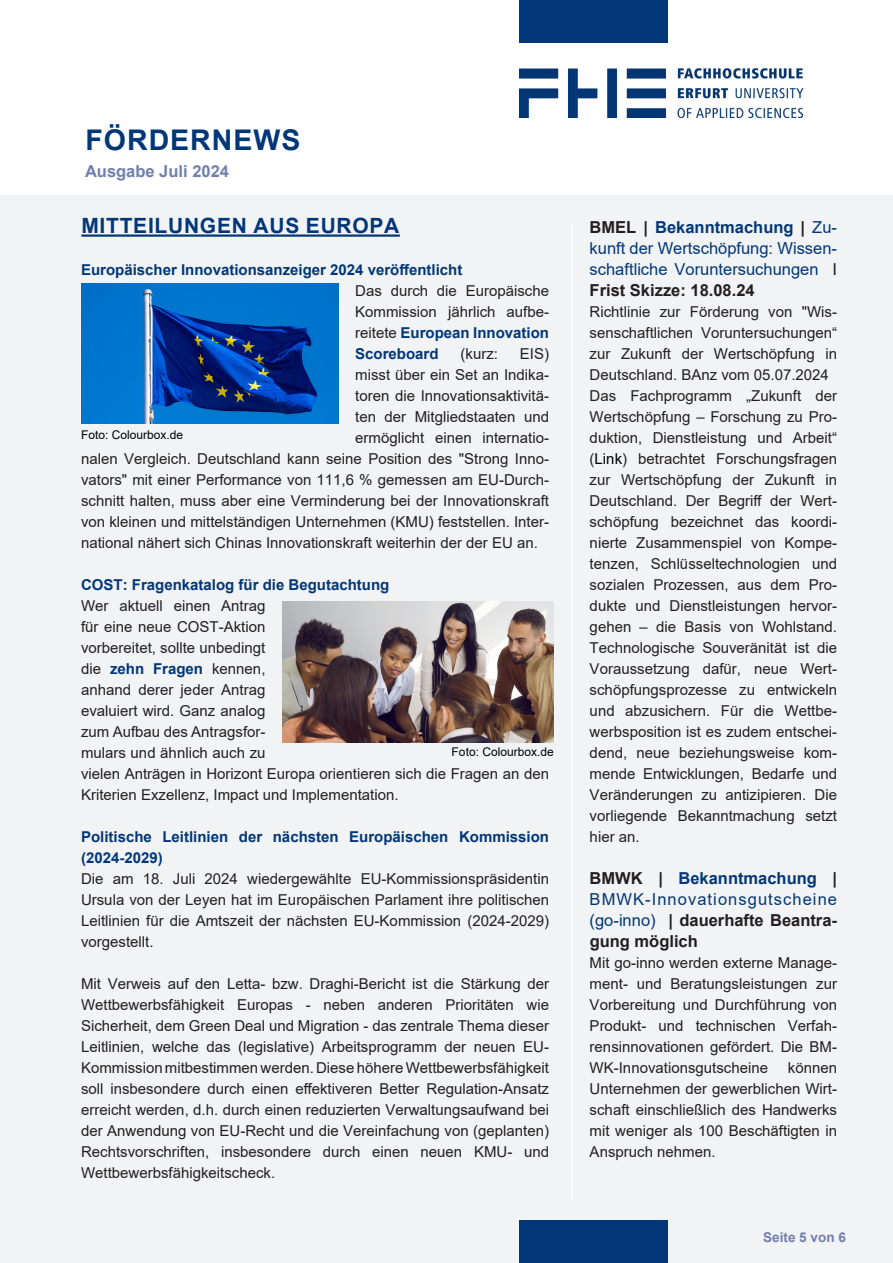
<style>
.page{position:relative;width:893px;height:1263px;background:#fff}
.page>*{position:absolute;margin:0;border:0;box-sizing:border-box;transform-origin:0 0}
.t1{font:700 28.5px "Arial";letter-spacing:.035em;color:#013778}
.t2{font:700 21px "Arial";letter-spacing:.035em;color:#013778}
.t3{font:16.5px/21px "Arial";color:#013778;text-align:justify}
.t4{font:700 16.5px/21px "Arial";color:#231f20;text-align:justify}
.t5{font:700 16.5px "Arial";color:#707fad}
.t6{font:15px/21px "Arial";color:#231f20;text-align:justify}
.t7{font:700 15px/21px "Arial";color:#013778}
.t8{font:700 13.5px "Arial";color:#707fad}
.t9{font:12px "Arial";color:#000}
.s1{font-weight:700;color:#013778}
.s2{font-weight:700;color:#231f20}
.s3{font-weight:700}
.s4{color:#231f20}
.s5{color:#000}
.s6{color:#013778}
.s7{font-weight:400;color:#013778}
</style>
<div class="page">
<div style="left:0;top:196px;width:893px;height:1067px;background:#f2f3f4"></div>
<div style="left:519px;top:0;width:149px;height:43px;background:#013778"></div>
<div style="left:519px;top:1220px;width:149px;height:43px;background:#013778"></div>
<hr style="left:571px;top:224px;width:2px;height:975px;background:#fff">
<img style="left:282px;top:601px;width:272px;height:141px">
<hr style="left:81px;top:234px;width:319px;height:3px;background:#013778">
<img style="left:81px;top:284px;width:257px;height:139px">
<img style="left:519px;top:68px;width:285px;height:50px">
<h1 class="t1" style="left:86px;top:120px;width:216px">FÖRDERNEWS</h1>
<p class="t5" style="left:85px;top:160px;width:145px">Ausgabe Juli 2024</p>
<h2 class="t2" style="left:81px;top:211px;width:320px">MITTEILUNGEN AUS EUROPA</h2>
<p class="t7" style="left:81px;top:260px;width:383px">Europäischer Innovationsanzeiger 2024 veröffentlicht</p>
<p class="t6" style="left:355px;top:280px;width:195px">Das durch die Europäische Kommission jährlich aufbe&shy;reitete <span class="s1">European Innovation Scoreboard</span></p>
<p class="t6" style="left:460px;top:343px;width:39px">(kurz:</p>
<p class="t6" style="left:520px;top:343px;width:31px">EIS)</p>
<p class="t6" style="left:355px;top:364px;width:195px">misst über ein Set an Indika-</p>
<p class="t6" style="left:355px;top:385px;width:195px">toren die Innovationsaktivitä-</p>
<p class="t6" style="left:355px;top:406px;width:195px">ten der Mitgliedstaaten und</p>
<p class="t6" style="left:355px;top:427px;width:195px">ermöglicht einen internatio-</p>
<p class="t6" style="left:81px;top:448px;width:470px">nalen Vergleich. Deutschland kann seine Position des "Strong Inno-</p>
<p class="t6" style="left:81px;top:469px;width:470px">vators" mit einer Performance von 111,6 % gemessen am EU-Durch-</p>
<p class="t6" style="left:81px;top:490px;width:470px">schnitt halten, muss aber eine Verminderung bei der Innovationskraft</p>
<p class="t6" style="left:81px;top:511px;width:470px">von kleinen und mittelständigen Unternehmen (KMU) feststellen. Inter-</p>
<p class="t6" style="left:81px;top:532px;width:458px">national nähert sich Chinas Innovationskraft weiterhin der der EU an.</p>
<p class="t7" style="left:81px;top:575px;width:310px">COST: Fragenkatalog für die Begutachtung</p>
<p class="t6" style="left:81px;top:595px;width:470px;text-align:left">Wer aktuell einen Antrag<br>für eine neue COST-Aktion<br>vorbereitet, sollte unbedingt<br>die <span class="s1">zehn Fragen</span> kennen,<br>anhand derer jeder Antrag<br>evaluiert wird. Ganz analog<br>zum Aufbau des Antragsfor-<br>mulars und ähnlich auch zu<br>vielen Anträgen in Horizont Europa orientieren sich die Fragen an den Kriterien Exzellenz, Impact und Implementation.</p>
<p class="t7" style="left:81px;top:827px;width:470px">Politische Leitlinien der nächsten Europäischen Kommission (2024-2029)</p>
<p class="t6" style="left:81px;top:868px;width:470px">Die am 18. Juli 2024 wiedergewählte EU-Kommissionspräsidentin Ursula von der Leyen hat im Europäischen Parlament ihre politischen Leitlinien für die Amtszeit der nächsten EU-Kommission (2024-2029) vorgestellt.</p>
<p class="t6" style="left:81px;top:973px;width:470px">Mit Verweis auf den Letta- bzw. Draghi-Bericht ist die Stärkung der Wettbewerbsfähigkeit Europas - neben anderen Prioritäten wie Sicherheit, dem Green Deal und Migration - das zentrale Thema dieser Leitlinien, welche das (legislative) Arbeitsprogramm der neuen EU-Kommission mitbestimmen werden. Diese höhere Wettbewerbsfähigkeit soll insbesondere durch einen effektiveren Better Regulation-Ansatz erreicht werden, d.h. durch einen reduzierten Verwaltungsaufwand bei der Anwendung von EU-Recht und die Vereinfachung von (geplanten)<br>Rechtsvorschriften, insbesondere durch einen neuen KMU- und Wettbewerbsfähigkeitscheck.</p>
<p class="t9" style="left:81px;top:426px;width:104px">Foto: Colourbox.de</p>
<p class="t9" style="left:452px;top:743px;width:104px">Foto: Colourbox.de</p>
<p class="t3" style="left:590px;top:217px;width:249px"><span class="s2">BMEL |</span> <span class="s3">Bekanntmachung</span> <span class="s2">|</span> Zu&shy;kunft der Wertschöpfung: Wissen&shy;schaftliche Voruntersuchungen <span class="s4">I </span><span class="s2">Frist Skizze: 18.08.24</span></p>
<p class="t6" style="left:590px;top:301px;width:249px;text-align:left">Richtlinie zur Förderung von "Wis&shy;senschaftlichen Voruntersuchungen“ zur Zukunft der Wertschöpfung in Deutschland. BAnz vom 05.07.2024<br>Das Fachprogramm „Zukunft der Wertschöpfung – Forschung zu Pro&shy;duktion, Dienstleistung und Arbeit“ (<span class="s5">Link</span>) betrachtet Forschungsfragen zur Wertschöpfung der Zukunft in Deutschland. Der Begriff der Wert&shy;schöpfung bezeichnet das koordi&shy;nierte Zusammenspiel von Kompe&shy;tenzen, Schlüsseltechnologien und sozialen Prozessen, aus dem Pro&shy;dukte und Dienstleistungen hervor&shy;gehen – die Basis von Wohlstand.<br>Technologische Souveränität ist die Voraussetzung dafür, neue Wert&shy;schöpfungsprozesse zu entwickeln und abzusichern. Für die Wettbe&shy;werbsposition ist es zudem entschei&shy;dend, neue beziehungsweise kom&shy;mende Entwicklungen, Bedarfe und Veränderungen zu antizipieren. Die vorliegende Bekanntmachung setzt hier an.</p>
<p class="t4" style="left:590px;top:868px;width:249px">BMWK | <span class="s6">Bekanntmachung</span> | <span class="s7">BMWK-Innovationsgutscheine (go-inno)</span> | dauerhafte Beantra&shy;gung möglich</p>
<p class="t6" style="left:590px;top:952px;width:249px">Mit go-inno werden externe Manage&shy;ment- und Beratungsleistungen zur Vorbereitung und Durchführung von Produkt- und technischen Verfah&shy;rensinnovationen gefördert. Die BM-WK-Innovationsgutscheine</p>
<p class="t6" style="left:590px;top:1057px;width:249px;text-indent:198px">können Unternehmen der gewerblichen Wirt&shy;schaft einschließlich des Handwerks mit weniger als 100 Beschäftigten in Anspruch nehmen.</p>
<p class="t8" style="left:763px;top:1227px;width:84px">Seite 5 von 6</p>
</div>
